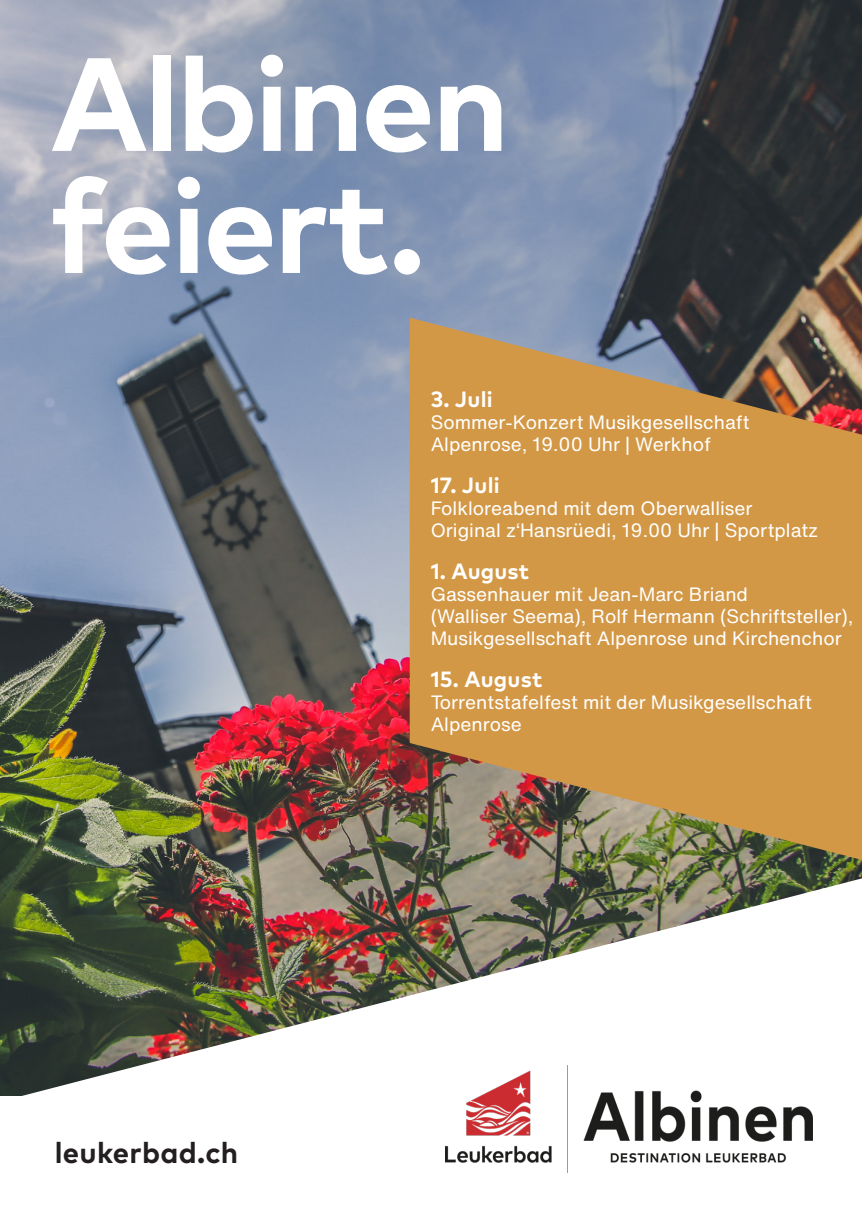
<style>
.page{position:relative;width:862px;height:1214px;background:#fff}
.page>*{position:absolute;margin:0;border:0;box-sizing:border-box;transform-origin:0 0}
.t1{font:700 132.2px "Mark Pro";letter-spacing:-.025em;color:#fff}
.t2{font:700 29.4px "Mark Pro";letter-spacing:.01em;color:#231f20}
.t3{font:700 22px "Mark Pro";letter-spacing:.01em;color:#fff}
.t4{font:19px "Helvetica Now Text";color:#fff}
</style>
<div class="page">
<img style="left:0;top:0;width:862px;height:1094px">
<svg style="left:410px;top:317px;width:452px;height:542px;background:#bf8e4c"></svg>
<img style="left:2px;top:878px;width:860px;height:295px">
<img style="left:445px;top:1065px;width:367px;height:106px">
<p class="t1" style="left:50px;top:4px;width:461px">Albinen</p>
<p class="t1" style="left:50px;top:126px;width:376px">feiert.</p>
<p class="t2" style="left:55px;top:1130px;width:185px">leukerbad.ch</p>
<p class="t3" style="left:431px;top:382px;width:63px">3. Juli</p>
<p class="t4" style="left:431px;top:408px;width:320px">Sommer-Konzert Musikgesellschaft</p>
<p class="t4" style="left:431px;top:430px;width:282px">Alpenrose, 19.00 Uhr | Werkhof</p>
<p class="t3" style="left:431px;top:468px;width:70px">17. Juli</p>
<p class="t4" style="left:431px;top:494px;width:323px">Folkloreabend mit dem Oberwalliser</p>
<p class="t4" style="left:431px;top:516px;width:389px">Original z‘Hansrüedi, 19.00 Uhr | Sportplatz</p>
<p class="t3" style="left:431px;top:554px;width:100px">1. August</p>
<p class="t4" style="left:431px;top:580px;width:319px">Gassenhauer mit Jean-Marc Briand</p>
<p class="t4" style="left:431px;top:602px;width:424px">(Walliser Seema), Rolf Hermann (Schriftsteller),</p>
<p class="t4" style="left:431px;top:624px;width:413px">Musikgesellschaft Alpenrose und Kirchenchor</p>
<p class="t3" style="left:431px;top:662px;width:113px">15. August</p>
<p class="t4" style="left:431px;top:688px;width:383px">Torrentstafelfest mit der Musikgesellschaft</p>
<p class="t4" style="left:431px;top:710px;width:93px">Alpenrose</p>
</div>
